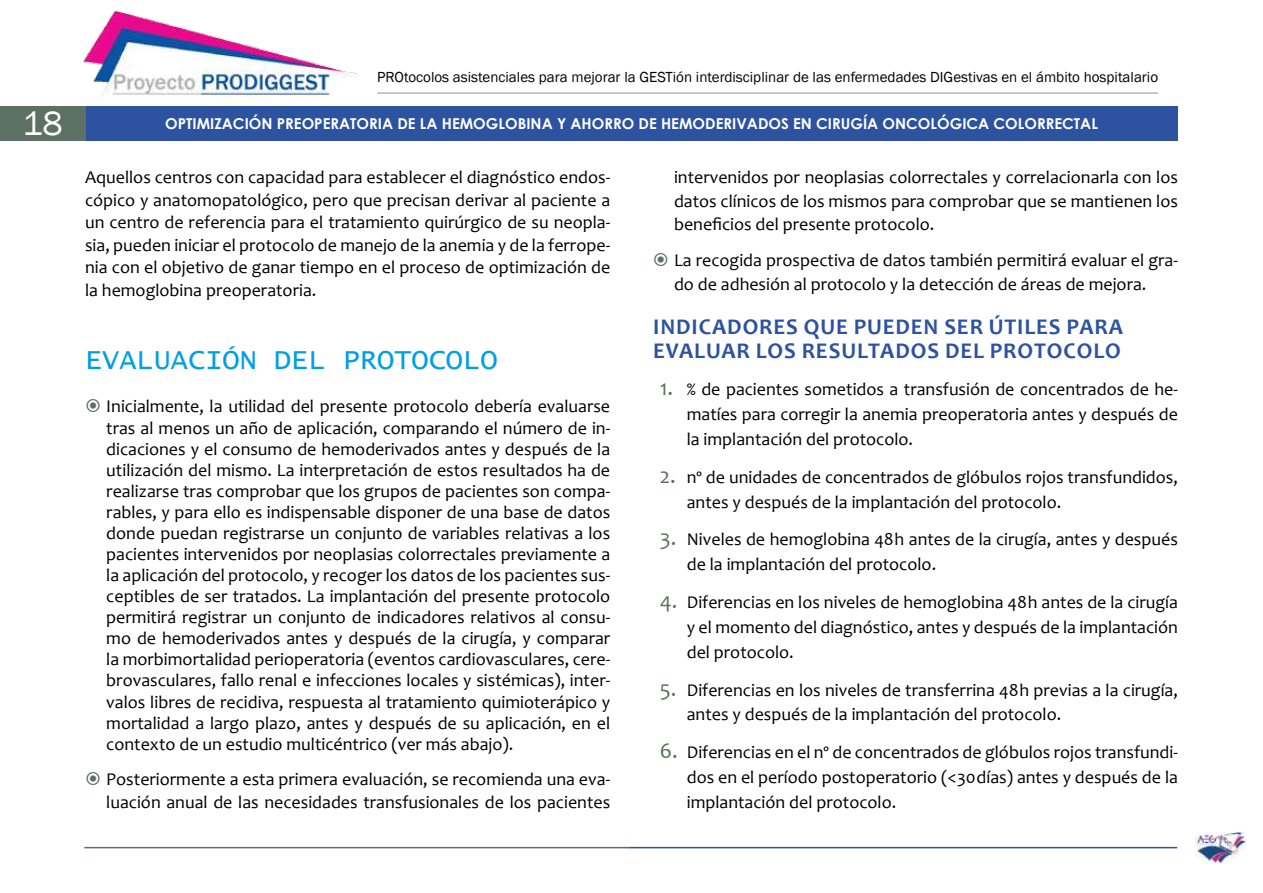
<style>
.page{position:relative;width:1263px;height:893px;background:#fff}
.page>*{position:absolute;margin:0;border:0;box-sizing:border-box;transform-origin:0 0}
.t1{font:34.5px "Franklin Gothic";color:#fff}
.t2{font:28.5px "Lucida Console";color:#009fe3}
.t3{font:700 22.5px/23.4px "Candara";letter-spacing:.04em;color:#2c52a0}
.t4{font:18px/21.1px "Candara";color:#000;text-align:justify}
.t5{font:15px "Franklin Gothic";color:#000}
.t6{font:700 15px "Century Gothic";color:#fff}
.s1{font-size:22.5px;color:#5c7063}
</style>
<div class="page">
<img style="left:83px;top:10px;width:273px;height:87px">
<hr style="left:377px;top:92px;width:781px;height:2px;background:#b1b4bc">
<div style="left:85px;top:106px;width:1093px;height:34px;background:#2c52a0"></div>
<div style="left:0;top:106px;width:85px;height:34px;background:#5c7063"></div>
<hr style="left:84px;top:847px;width:546px;height:1px;background:#5c7063">
<hr style="left:630px;top:847px;width:547px;height:1px;background:#2c52a0">
<img style="left:1196px;top:833px;width:49px;height:31px">
<p class="t5" style="left:377px;top:67px;width:782px">PROtocolos asistenciales para mejorar la GESTión interdisciplinar de las enfermedades DIGestivas en el ámbito hospitalario</p>
<h1 class="t1" style="left:22px;top:102px;width:42px">18</h1>
<p class="t6" style="left:165px;top:114px;width:934px">OPTIMIZACIÓN PREOPERATORIA DE LA HEMOGLOBINA Y AHORRO DE HEMODERIVADOS EN CIRUGÍA ONCOLÓGICA COLORRECTAL</p>
<p class="t4" style="left:85px;top:166px;width:527px;line-height:22.5px">Aquellos centros con capacidad para establecer el diagnóstico endos&shy;cópico y anatomopatológico, pero que precisan derivar al paciente a un centro de referencia para el tratamiento quirúrgico de su neopla&shy;sia, pueden iniciar el protocolo de manejo de la anemia y de la ferrope&shy;nia con el objetivo de ganar tiempo en el proceso de optimización de la hemoglobina preoperatoria.</p>
<p class="t4" style="left:674px;top:165px;width:505px;line-height:23.4px">intervenidos por neoplasias colorrectales y correlacionarla con los datos clínicos de los mismos para comprobar que se mantienen los beneficios del presente protocolo.</p>
<p class="t4" style="left:674px;top:248px;width:505px;line-height:23.4px">La recogida prospectiva de datos también permitirá evaluar el gra&shy;do de adhesión al protocolo y la detección de áreas de mejora.</p>
<p class="t3" style="left:653px;top:315px;width:471px">INDICADORES QUE PUEDEN SER ÚTILES PARA<br>EVALUAR LOS RESULTADOS DEL PROTOCOLO</p>
<p class="t4" style="left:687px;top:377px;width:493px;line-height:24.9px;text-indent:-27px"><span class="s1">1.</span> % de pacientes sometidos a transfusión de concentrados de he&shy;matíes para corregir la anemia preoperatoria antes y después de la implantación del protocolo.</p>
<p class="t4" style="left:687px;top:464px;width:493px;line-height:24.9px;text-indent:-27px"><span class="s1">2.</span> nº de unidades de concentrados de glóbulos rojos transfundidos, antes y después de la implantación del protocolo.</p>
<p class="t4" style="left:687px;top:527px;width:493px;line-height:24.9px;text-indent:-27px"><span class="s1">3.</span> Niveles de hemoglobina 48h antes de la cirugía, antes y después de la implantación del protocolo.</p>
<p class="t4" style="left:687px;top:589px;width:493px;line-height:24.9px;text-indent:-27px"><span class="s1">4.</span> Diferencias en los niveles de hemoglobina 48h antes de la cirugía y el momento del diagnóstico, antes y después de la implantación del protocolo.</p>
<p class="t4" style="left:687px;top:677px;width:493px;line-height:24.9px;text-indent:-27px"><span class="s1">5.</span> Diferencias en los niveles de transferrina 48h previas a la cirugía, antes y después de la implantación del protocolo.</p>
<p class="t4" style="left:687px;top:740px;width:493px;line-height:24.9px;text-indent:-27px"><span class="s1">6.</span> Diferencias en el nº de concentrados de glóbulos rojos transfundi&shy;dos en el período postoperatorio (&lt;30días) antes y después de la implantación del protocolo.</p>
<h2 class="t2" style="left:85px;top:346px;width:414px">EVALUACIÓN DEL PROTOCOLO</h2>
<p class="t4" style="left:106px;top:396px;width:505px">Inicialmente, la utilidad del presente protocolo debería evaluarse tras al menos un año de aplicación, comparando el número de in&shy;dicaciones y el consumo de hemoderivados antes y después de la utilización del mismo. La interpretación de estos resultados ha de realizarse tras comprobar que los grupos de pacientes son compa&shy;rables, y para ello es indispensable disponer de una base de datos donde puedan registrarse un conjunto de variables relativas a los pacientes intervenidos por neoplasias colorrectales previamente a la aplicación del protocolo, y recoger los datos de los pacientes sus&shy;ceptibles de ser tratados. La implantación del presente protocolo permitirá registrar un conjunto de indicadores relativos al consu&shy;mo de hemoderivados antes y después de la cirugía, y comparar la morbimortalidad perioperatoria (eventos cardiovasculares, cere&shy;brovasculares, fallo renal e infecciones locales y sistémicas), inter&shy;valos libres de recidiva, respuesta al tratamiento quimioterápico y mortalidad a largo plazo, antes y después de su aplicación, en el contexto de un estudio multicéntrico (ver más abajo).</p>
<p class="t4" style="left:106px;top:768px;width:505px;line-height:22.5px">Posteriormente a esta primera evaluación, se recomienda una eva&shy;luación anual de las necesidades transfusionales de los pacientes</p>
</div>
